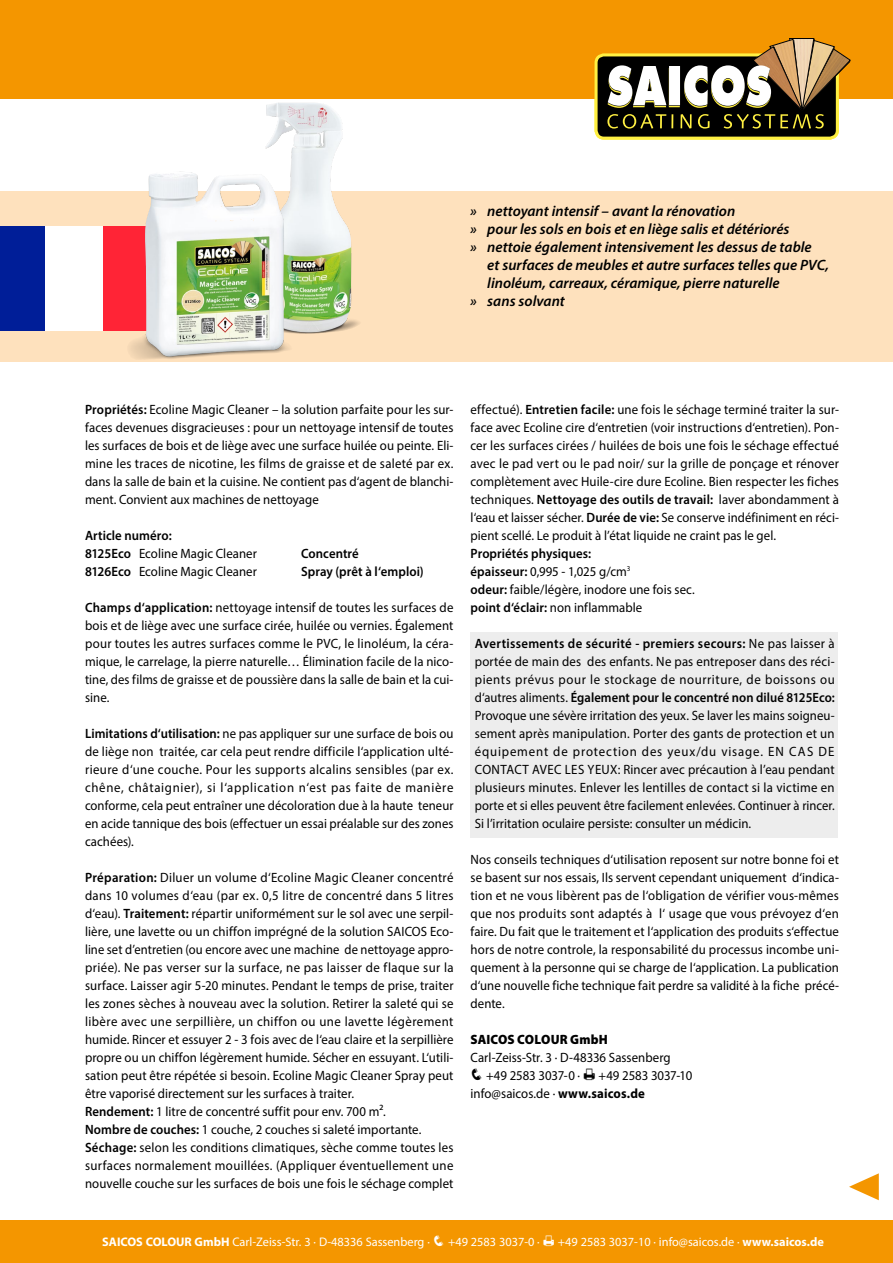
<style>
.page{position:relative;width:893px;height:1263px;background:#fff}
.page>*{position:absolute;margin:0;border:0;box-sizing:border-box;transform-origin:0 0}
.t1{font:italic 600 15px "Myriad Pro";color:#000}
.t2{font:13.5px/18px "Myriad Pro";letter-spacing:.005em;color:#000;text-align:justify;scale:.95 1}
.t3{font:13.5px/18px "Myriad Pro";letter-spacing:.005em;color:#000;text-align:justify;scale:.94 1}
.t4{font:600 13.5px/18px "Myriad Pro";letter-spacing:.005em;color:#000;scale:.95 1}
.t5{font:900 13.5px "Myriad Pro";letter-spacing:.01em;color:#000;scale:.95 1}
.t6{font:12.45px "Myriad Pro";color:#fff}
.s1{font-weight:600}
.s2{font-weight:400}
.s3{font-weight:700}
</style>
<div class="page">
<svg style="left:0;top:191px;width:893px;height:170px;fill:#fee1bd"></svg>
<div style="left:0;top:0;width:893px;height:99px;background:#f49600"></div>
<div style="left:596px;top:55px;width:241px;height:83px;background:#000;border-radius:8px"></div>
<div style="left:594px;top:53px;width:245px;height:87px;border:3px solid #fff042;border-radius:8px"></div>
<svg style="left:607px;top:38px;width:243px;height:91px"></svg>
<div style="left:0;top:1220px;width:893px;height:43px;background:#f49600"></div>
<img style="left:265px;top:102px;width:32px;height:98px">
<div style="left:470px;top:632px;width:367px;height:206px;background:#ededed"></div>
<svg style="left:849px;top:1173px;width:30px;height:27px"></svg>
<div style="left:0;top:226px;width:45px;height:104px;background:#001e98"></div>
<div style="left:45px;top:226px;width:58px;height:104px;background:#fff"></div>
<div style="left:103px;top:226px;width:58px;height:104px;background:#ff2436"></div>
<img style="left:127px;top:172px;width:65px;height:188px">
<p class="t1" style="left:470px;top:201px;width:266px">» nettoyant intensif – avant la rénovation</p>
<p class="t1" style="left:470px;top:219px;width:321px">» pour les sols en bois et en liège salis et détériorés</p>
<p class="t1" style="left:470px;top:237px;width:343px">» nettoie également intensivement les dessus de table</p>
<p class="t1" style="left:487px;top:255px;width:343px">et surfaces de meubles et autre surfaces telles que PVC,</p>
<p class="t1" style="left:487px;top:273px;width:294px">linoléum, carreaux, céramique, pierre naturelle</p>
<p class="t1" style="left:470px;top:291px;width:96px">» sans solvant</p>
<p class="t2" style="left:85px;top:400px;width:389px"><span class="s1">Propriétés:</span> Ecoline Magic Cleaner – la solution parfaite pour les sur&shy;faces devenues disgracieuses : pour un nettoyage intensif de toutes les surfaces de bois et de liège avec une surface huilée ou peinte. Eli&shy;mine les traces de nicotine, les films de graisse et de saleté par ex. dans la salle de bain et la cuisine. Ne contient pas d‘agent de blanchi&shy;ment. Convient aux machines de nettoyage</p>
<p class="t4" style="left:85px;top:526px;width:182px">Article numéro:<br>8125Eco <span class="s2">Ecoline Magic Cleaner</span></p>
<p class="t4" style="left:301px;top:544px;width:62px">Concentré</p>
<p class="t2" style="left:85px;top:562px;width:182px"><span class="s1">8126Eco</span> Ecoline Magic Cleaner</p>
<p class="t4" style="left:301px;top:562px;width:131px">Spray (prêt à l‘emploi)</p>
<p class="t2" style="left:85px;top:598px;width:389px"><span class="s1">Champs d‘application:</span> nettoyage intensif de toutes les surfaces de bois et de liège avec une surface cirée, huilée ou vernies. Également pour toutes les autres surfaces comme le PVC, le linoléum, la céra&shy;mique, le carrelage, la pierre naturelle… Élimination facile de la nico&shy;tine, des films de graisse et de poussière dans la salle de bain et la cui&shy;sine.</p>
<p class="t3" style="left:85px;top:724px;width:394px"><span class="s1">Limitations d‘utilisation:</span> ne pas appliquer sur une surface de bois ou de liège non traitée, car cela peut rendre difficile l‘application ulté&shy;rieure d‘une couche. Pour les supports alcalins sensibles (par ex. chêne, châtaignier), si l‘application n‘est pas faite de manière conforme, cela peut entraîner une décoloration due à la haute teneur en acide tannique des bois (effectuer un essai préalable sur des zones cachées).</p>
<p class="t2" style="left:85px;top:868px;width:389px;text-align:left"><span class="s1">Préparation:</span> Diluer un volume d‘Ecoline Magic Cleaner concentré dans 10 volumes d‘eau (par ex. 0,5 litre de concentré dans 5 litres d‘eau). <span class="s1">Traitement:</span> répartir uniformément sur le sol avec une serpil&shy;lière, une lavette ou un chiffon imprégné de la solution SAICOS Eco&shy;line set d’entretien (ou encore avec une machine de nettoyage appro&shy;priée). Ne pas verser sur la surface, ne pas laisser de flaque sur la surface. Laisser agir 5-20 minutes. Pendant le temps de prise, traiter les zones sèches à nouveau avec la solution. Retirer la saleté qui se libère avec une serpillière, un chiffon ou une lavette légèrement humide. Rincer et essuyer 2 - 3 fois avec de l‘eau claire et la serpillière propre ou un chiffon légèrement humide. Sécher en essuyant. L‘utili&shy;sation peut être répétée si besoin. Ecoline Magic Cleaner Spray peut être vaporisé directement sur les surfaces à traiter.<br><span class="s1">Rendement:</span> 1 litre de concentré suffit pour env. 700 m².<br><span class="s1">Nombre de couches:</span> 1 couche, 2 couches si saleté importante.<br><span class="s1">Séchage:</span> selon les conditions climatiques, sèche comme toutes les surfaces normalement mouillées. (Appliquer éventuellement une nouvelle couche sur les surfaces de bois une fois le séchage complet</p>
<p class="t2" style="left:470px;top:400px;width:389px">effectué). <span class="s1">Entretien facile:</span> une fois le séchage terminé traiter la sur&shy;face avec Ecoline cire d‘entretien (voir instructions d‘entretien). Pon&shy;cer les surfaces cirées / huilées de bois une fois le séchage effectué avec le pad vert ou le pad noir/ sur la grille de ponçage et rénover complètement avec Huile-cire dure Ecoline. Bien respecter les fiches techniques. <span class="s1">Nettoyage des outils de travail:</span> laver abondamment à l‘eau et laisser sécher. <span class="s1">Durée de vie:</span> Se conserve indéfiniment en réci&shy;pient scellé. Le produit à l’état liquide ne craint pas le gel.</p>
<p class="t2" style="left:470px;top:544px;width:238px;text-align:left"><span class="s1">Propriétés physiques:<br>épaisseur:</span> 0,995 - 1,025 g/cm<sup>3<br></sup><span class="s1">odeur:</span> faible/légère, inodore une fois sec. <span class="s1">point d‘éclair:</span> non inflammable</p>
<p class="t2" style="left:475px;top:634px;width:380px"><span class="s1">Avertissements de sécurité - premiers secours:</span> Ne pas laisser à portée de main des des enfants. Ne pas entreposer dans des réci&shy;pients prévus pour le stockage de nourriture, de boissons ou d‘autres aliments. <span class="s1">Également pour le concentré non dilué 8125Eco:<br></span>Provoque une sévère irritation des yeux. Se laver les mains soigneu&shy;sement après manipulation. Porter des gants de protection et un équipement de protection des yeux/du visage. EN CAS DE CONTACT AVEC LES YEUX: Rincer avec précaution à l’eau pendant plusieurs minutes. Enlever les lentilles de contact si la victime en porte et si elles peuvent être facilement enlevées. Continuer à rincer.<br>Si l’irritation oculaire persiste: consulter un médicin.</p>
<p class="t2" style="left:470px;top:850px;width:389px">Nos conseils techniques d‘utilisation reposent sur notre bonne foi et se basent sur nos essais, Ils servent cependant uniquement d‘indica&shy;tion et ne vous libèrent pas de l‘obligation de vérifier vous-mêmes que nos produits sont adaptés à l‘ usage que vous prévoyez d‘en faire. Du fait que le traitement et l‘application des produits s‘effectue hors de notre controle, la responsabilité du processus incombe uni&shy;quement à la personne qui se charge de l‘application. La publication d‘une nouvelle fiche technique fait perdre sa validité à la fiche précé&shy;dente.</p>
<p class="t5" style="left:470px;top:1030px;width:146px">SAICOS COLOUR GmbH</p>
<p class="t2" style="left:470px;top:1048px;width:212px">Carl-Zeiss-Str. 3 · D-48336 Sassenberg</p>
<p class="t2" style="left:470px;top:1066px;width:117px">❑ +49 2583 3037-0 ·</p>
<p class="t2" style="left:470px;top:1066px;width:235px;text-indent:128px">+49 2583 3037-10 info@saicos.de · <span class="s3">www.saicos.de</span></p>
<p class="t6" style="left:102px;top:1234px;width:439px"><span class="s3">SAICOS COLOUR GmbH</span> Carl-Zeiss-Str. 3 · D-48336 Sassenberg · ❑ +49 2583 3037-0 ·</p>
<p class="t6" style="left:558px;top:1234px;width:267px">+49 2583 3037-10 · info@saicos.de · <span class="s3">www.saicos.de</span></p>
</div>
